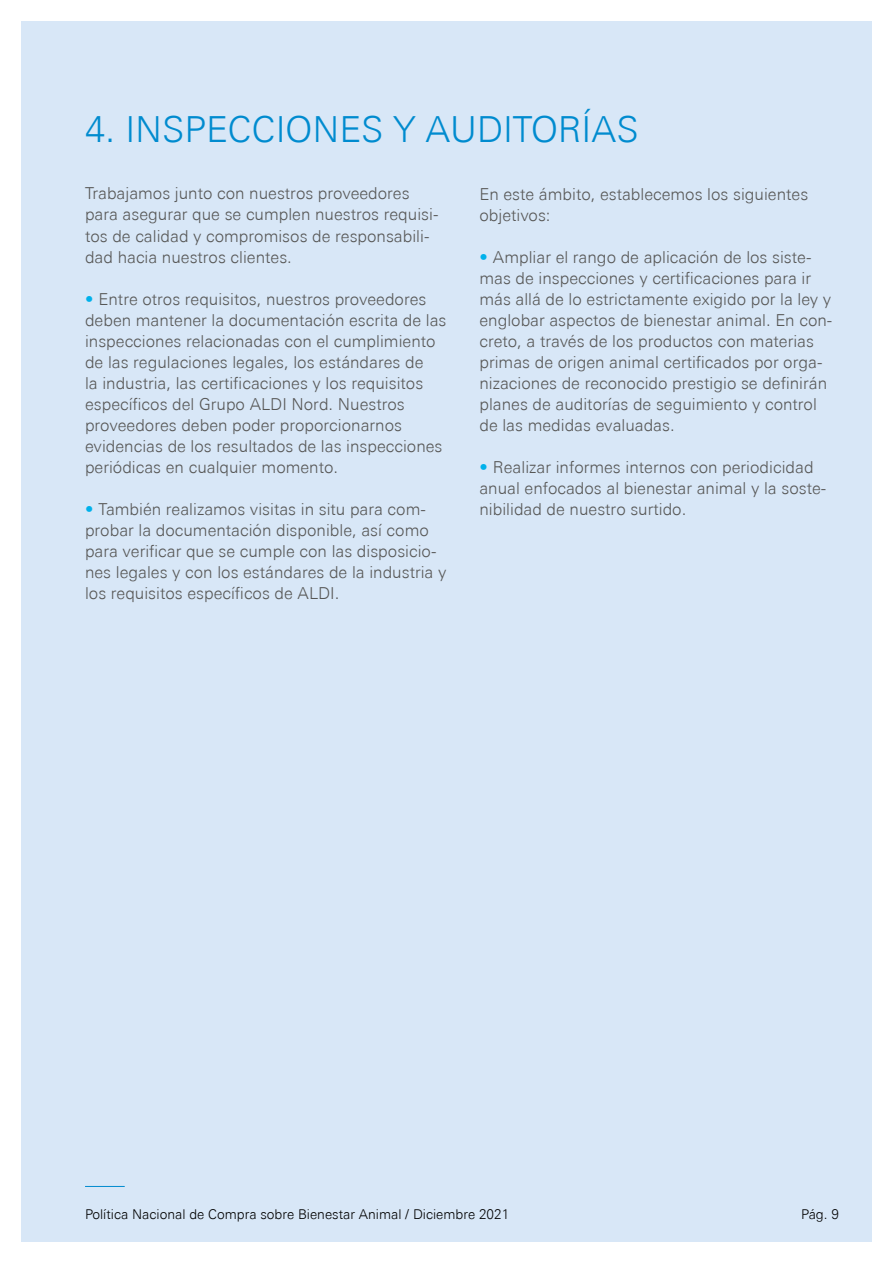
<style>
.page{position:relative;width:893px;height:1263px;background:#fff}
.page>*{position:absolute;margin:0;border:0;box-sizing:border-box;transform-origin:0 0}
.t1{font:300 36px "Univers Next Pro";color:#008bcf}
.t2{font:300 16.5px/21px "Univers Next Pro";color:#575756}
.t3{font:300 13.5px "Univers Next Pro";color:#000}
.s1{font-weight:700;color:#00b1eb}
</style>
<div class="page">
<div style="left:21px;top:21px;width:851px;height:1221px;background:#d8e7f7"></div>
<hr style="left:85px;top:1186px;width:40px;height:1px;background:#008bcf">
<h1 class="t1" style="left:85px;top:108px;width:555px">4. INSPECCIONES Y AUDITORÍAS</h1>
<p class="t2" style="left:85px;top:183px;width:355px">Trabajamos junto con nuestros proveedores para asegurar que se cumplen nuestros requisi&shy;tos de calidad y compromisos de responsabili&shy;dad hacia nuestros clientes.</p>
<p class="t2" style="left:85px;top:288px;width:363px"><span class="s1">•</span> Entre otros requisitos, nuestros proveedores deben mantener la documentación escrita de las inspecciones relacionadas con el cumplimiento de las regulaciones legales, los estándares de<br>la industria, las certificaciones y los requisitos específicos del Grupo ALDI Nord. Nuestros proveedores deben poder proporcionarnos evidencias de los resultados de las inspecciones periódicas en cualquier momento.</p>
<p class="t2" style="left:85px;top:498px;width:363px"><span class="s1">•</span> También realizamos visitas in situ para com&shy;probar la documentación disponible, así como para verificar que se cumple con las disposicio&shy;nes legales y con los estándares de la industria y los requisitos específicos de ALDI.</p>
<p class="t2" style="left:479px;top:183px;width:330px">En este ámbito, establecemos los siguientes objetivos:</p>
<p class="t2" style="left:479px;top:246px;width:354px"><span class="s1">•</span> Ampliar el rango de aplicación de los siste&shy;mas de inspecciones y certificaciones para ir más allá de lo estrictamente exigido por la ley y englobar aspectos de bienestar animal. En con&shy;creto, a través de los productos con materias primas de origen animal certificados por orga&shy;nizaciones de reconocido prestigio se definirán planes de auditorías de seguimiento y control de las medidas evaluadas.</p>
<p class="t2" style="left:479px;top:456px;width:348px"><span class="s1">•</span> Realizar informes internos con periodicidad anual enfocados al bienestar animal y la soste&shy;nibilidad de nuestro surtido.</p>
<p class="t3" style="left:85px;top:1206px;width:356px">Intern tional Buying P licy for Cotton | A of January 2020</p>
<p class="t3" style="left:797px;top:1206px;width:43px">Seite 9</p>
<p class="t3" style="left:85px;top:1206px;width:426px">Política Nacional de Compra sobre Bienestar Animal / Diciembre 2021</p>
<p class="t3" style="left:801px;top:1206px;width:28px">Pág.</p>
</div>
